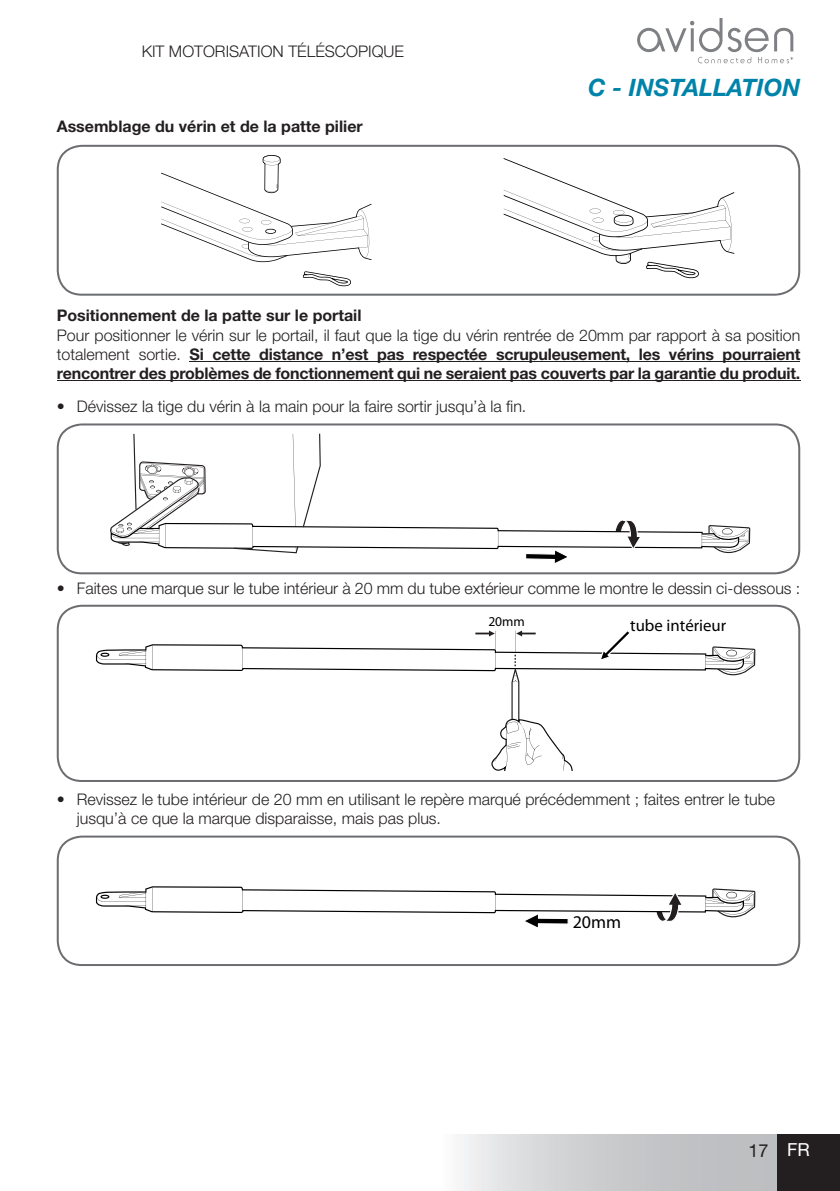
<style>
.page{position:relative;width:840px;height:1191px;background:#fff}
.page>*{position:absolute;margin:0;border:0;box-sizing:border-box;transform-origin:0 0}
.t1{font:italic 700 24px "Helvetica Neue";color:#0083a9}
.t2{font:18px "Helvetica Neue";color:#231f20}
.t3{font:18px "Myriad Pro";color:#000}
.t4{font:16.8px "Myriad Pro";color:#000}
.t5{font:700 16px/19.2px "Helvetica Neue";color:#231f20;text-align:justify}
.t6{font:300 16px/19.2px "Helvetica Neue";color:#231f20}
.t7{font:13.6px "Myriad Pro";color:#000}
.s1{font-weight:300}
.s2{font-weight:700}
.s3{color:#fff}
</style>
<div class="page">
<div style="left:431px;top:1134px;width:346px;height:57px;background:linear-gradient(to right,#f2f2f3,#b1b3b6)"></div>
<div style="left:777px;top:1134px;width:62px;height:57px;background:#231f20"></div>
<svg style="left:637px;top:18px;width:155px;height:45px"></svg>
<hr style="left:189px;top:361px;width:610px;height:1px;background:#231f20">
<hr style="left:57px;top:380px;width:742px;height:1px;background:#231f20">
<svg style="left:57px;top:145px;width:742px;height:151px"></svg>
<svg style="left:161px;top:155px;width:210px;height:107px"></svg>
<svg style="left:303px;top:271px;width:48px;height:15px"></svg>
<svg style="left:503px;top:158px;width:231px;height:120px"></svg>
<svg style="left:57px;top:423px;width:742px;height:151px"></svg>
<svg style="left:110px;top:434px;width:639px;height:131px"></svg>
<svg style="left:57px;top:605px;width:742px;height:177px"></svg>
<svg style="left:96px;top:629px;width:659px;height:141px"></svg>
<svg style="left:57px;top:835px;width:742px;height:131px"></svg>
<svg style="left:96px;top:886px;width:659px;height:43px"></svg>
<p class="t6" style="left:142px;top:41px;width:264px">Kit motorisation téléscopique</p>
<p class="t5" style="left:57px;top:116px;width:307px">Assemblage du vérin et de la patte pilier</p>
<h1 class="t1" style="left:587px;top:73px;width:214px">C - INSTALLATION</h1>
<p class="t5" style="left:57px;top:306px;width:306px">Positionnement de la patte sur le portail</p>
<p class="t5" style="left:57px;top:325px;width:744px"><span class="s1">Pour positionner le vérin sur le portail, il faut que la tige du vérin rentrée de 20mm par rapport à sa position totalement sortie.</span> Si cette distance n’est pas respectée scrupuleusement, les vérins pourraient rencontrer des problèmes de fonctionnement qui ne seraient pas couverts par la garantie du produit.</p>
<p class="t6" style="left:57px;top:396px;width:470px"><span class="s2">•</span> Dévissez la tige du vérin à la main pour la faire sortir jusqu’à la fin.</p>
<p class="t6" style="left:57px;top:578px;width:744px"><span class="s2">•</span> Faites une marque sur le tube intérieur à 20 mm du tube extérieur comme le montre le dessin ci-dessous :</p>
<p class="t4" style="left:629px;top:615px;width:97px">tube intérieur</p>
<p class="t7" style="left:488px;top:613px;width:38px">20mm</p>
<p class="t6" style="left:77px;top:789px;width:699px;text-indent:-20px"><span class="s2">•</span> Revissez le tube intérieur de 20 mm en utilisant le repère marqué précédemment ; faites entrer le tube jusqu’à ce que la marque disparaisse, mais pas plus.</p>
<p class="t3" style="left:572px;top:910px;width:50px">20mm</p>
<p class="t2" style="left:748px;top:1139px;width:63px">17 <span class="s3">fr</span></p>
</div>
